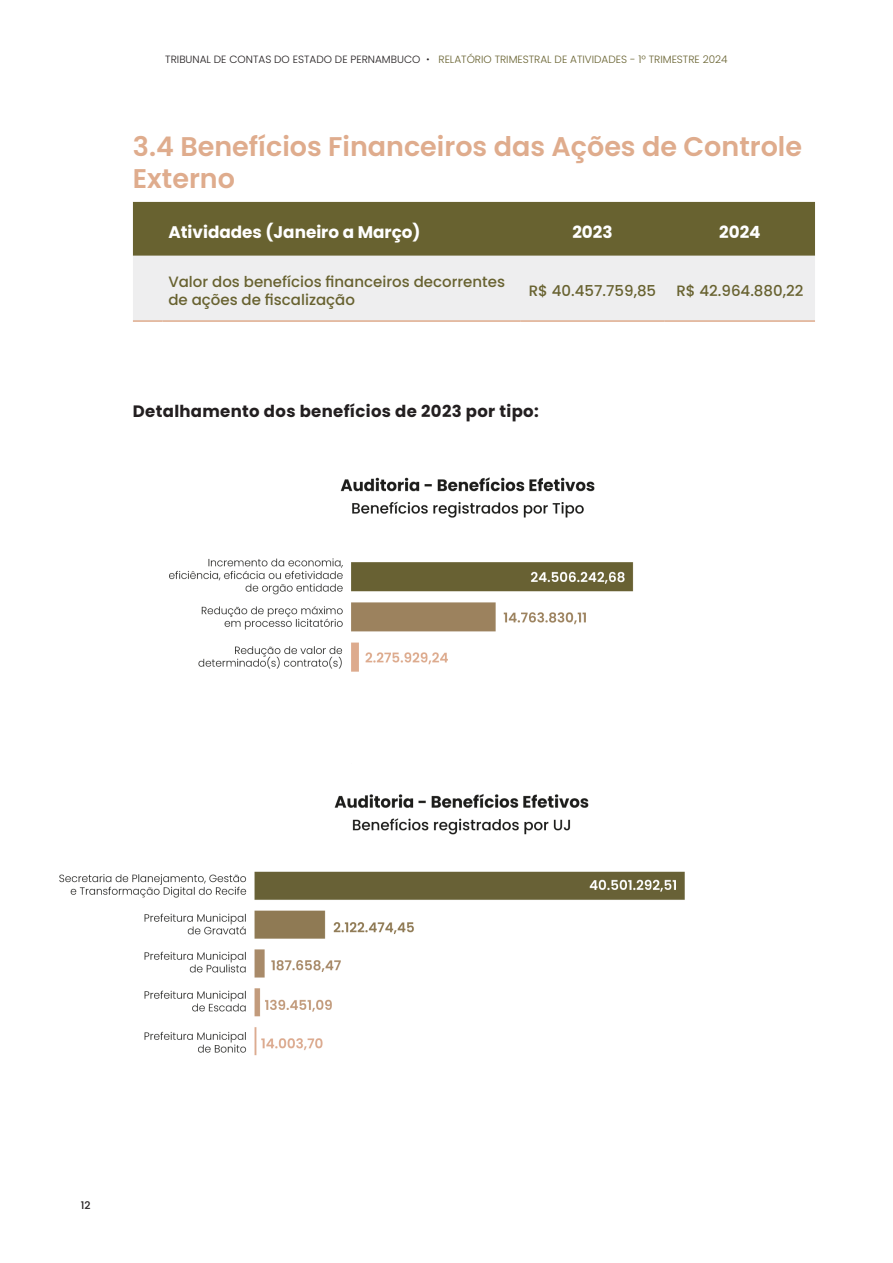
<style>
.page{position:relative;width:893px;height:1263px;background:#fff}
.page>*{position:absolute;margin:0;border:0;box-sizing:border-box;transform-origin:0 0}
.t1{font:600 27px/32.4px "Poppins";color:#dfac8d}
.t2{font:700 16.8px "Poppins";color:#fff}
.t3{font:700 16.5px "Poppins";letter-spacing:.02em;color:#231f20}
.t4{font:500 15px/18px "Poppins";color:#686230}
.t5{font:300 10.5px "Poppins";color:#686230}
.t6{font:500 10.5px "Poppins";color:#231f20}
.s1{color:#231f20}
.s2{font-family:"Raleway";font-weight:500;color:#231f20}
</style>
<div class="page">
<svg style="left:133px;top:202px;width:682px;height:118px;background:#b1ae98"></svg>
<hr style="left:133px;top:320px;width:29px;height:2px;background:#dfac8d">
<hr style="left:162px;top:320px;width:358px;height:2px;background:#dfac8d">
<hr style="left:520px;top:320px;width:145px;height:2px;background:#dfac8d">
<hr style="left:665px;top:320px;width:150px;height:2px;background:#dfac8d">
<img style="left:169px;top:477px;width:465px;height:195px">
<img style="left:59px;top:794px;width:626px;height:262px">
<p class="t5" style="left:165px;top:53px;width:564px"><span class="s1">TRIBUNAL DE CONTAS DO ESTADO DE PERNAMBUCO</span> <span class="s2">•</span> RELATÓRIO TRIMESTRAL DE ATIVIDADES - 1º TRIMESTRE 2024</p>
<p class="t1" style="left:133px;top:130px;width:671px">3.4 Benefícios Financeiros das Ações de Controle<br>Externo</p>
<p class="t2" style="left:168px;top:222px;width:254px">Atividades (Janeiro a Março)</p>
<p class="t2" style="left:572px;top:222px;width:42px">2023</p>
<p class="t2" style="left:719px;top:222px;width:43px">2024</p>
<p class="t4" style="left:168px;top:273px;width:338px">Valor dos benefícios financeiros decorrentes de ações de fiscalização</p>
<p class="t4" style="left:529px;top:282px;width:129px">R$ 40.457.759,85</p>
<p class="t4" style="left:676px;top:282px;width:129px">R$ 42.964.880,22</p>
<p class="t3" style="left:133px;top:401px;width:407px">Detalhamento dos benefícios de 2023 por tipo:</p>
<p class="t6" style="left:81px;top:1199px;width:11px">12</p>
</div>
